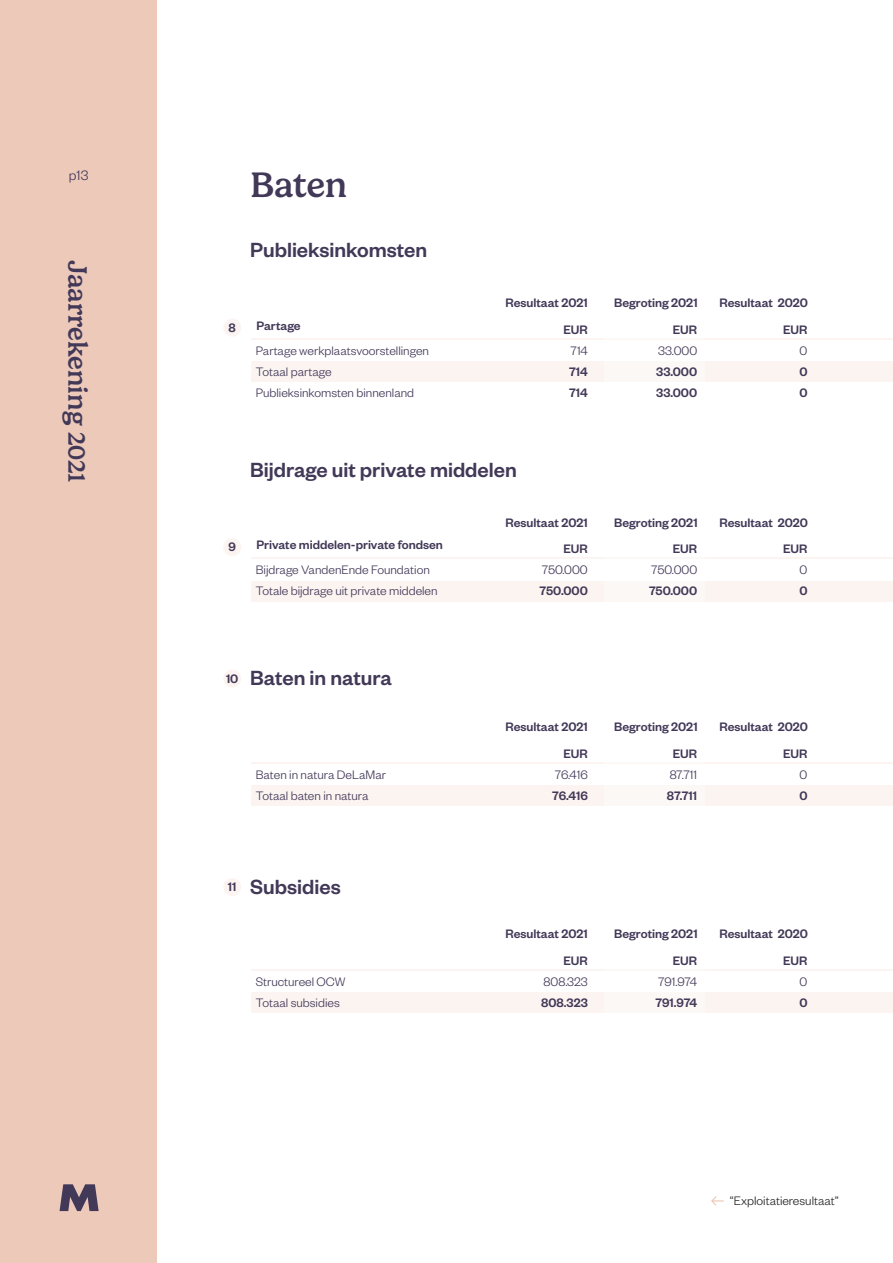
<style>
.page{position:relative;width:893px;height:1263px;background:#fff}
.page>*{position:absolute;margin:0;border:0;box-sizing:border-box;transform-origin:0 0}
.t1{font:500 36px "Gelica";letter-spacing:-.005em;color:#423857}
.t2{font:500 27px "Gelica";color:#423857}
.t3{font:500 22.5px "Founders Grotesk";color:#423857}
.t4{font:300 15px "Founders Grotesk";color:#423857}
.t5{font:500 13.5px/21px "Founders Grotesk";color:#423857}
.t6{font:300 13.5px/21px "Founders Grotesk";color:#423857}
.t7{font:300 13.5px "Founders Grotesk";color:#262626}
.s1{font-size:24px}
</style>
<div class="page">
<div style="left:0;top:0;width:156px;height:1263px;background:#edc9ba"></div>
<svg style="left:60px;top:1184px;width:39px;height:27px"></svg>
<svg style="left:711px;top:1196px;width:13px;height:9px"></svg>
<div style="left:252px;top:362px;width:641px;height:20px;background:#fbf4f1"></div>
<div style="left:252px;top:581px;width:641px;height:20px;background:#fbf4f1"></div>
<div style="left:252px;top:786px;width:641px;height:20px;background:#fbf4f1"></div>
<div style="left:252px;top:993px;width:641px;height:20px;background:#fbf4f1"></div>
<hr style="left:252px;top:338px;width:641px;height:2px;background:#fbf4f1">
<hr style="left:252px;top:558px;width:641px;height:1px;background:#fbf4f1">
<hr style="left:252px;top:762px;width:641px;height:2px;background:#fbf4f1">
<hr style="left:252px;top:969px;width:641px;height:2px;background:#fbf4f1">
<div style="left:604px;top:290px;width:100px;height:122px;background:#fff"></div>
<div style="left:604px;top:510px;width:100px;height:122px;background:#fff"></div>
<div style="left:604px;top:714px;width:100px;height:101px;background:#fff"></div>
<div style="left:604px;top:921px;width:100px;height:101px;background:#fff"></div>
<div style="left:223px;top:319px;width:18px;height:18px;background:#fbf4f1;border-radius:50%"></div>
<div style="left:223px;top:538px;width:18px;height:18px;background:#fbf4f1;border-radius:50%"></div>
<div style="left:223px;top:669px;width:18px;height:18px;background:#fbf4f1;border-radius:50%"></div>
<div style="left:223px;top:878px;width:18px;height:18px;background:#fbf4f1;border-radius:50%"></div>
<p class="t4" style="left:69px;top:166px;width:21px">p13</p>
<h2 class="t2" style="left:93px;top:260px;width:224px;rotate:90deg">Jaarrekening <span class="s1">2021</span></h2>
<h1 class="t1" style="left:250px;top:165px;width:98px">Baten</h1>
<h3 class="t3" style="left:250px;top:236px;width:179px">Publieksinkomsten</h3>
<p class="t5" style="left:229px;top:316px;width:9px">8</p>
<p class="t5" style="left:257px;top:314px;width:46px">Partage</p>
<p class="t6" style="left:256px;top:339px;width:175px">Partage werkplaatsvoorstellingen<br>Totaal partage<br>Publieksinkomsten binnenland</p>
<p class="t5" style="left:505px;top:292px;width:84px">Resultaat 2021</p>
<p class="t5" style="left:563px;top:318px;width:26px">EUR</p>
<p class="t6" style="left:571px;top:339px;width:19px">714</p>
<p class="t5" style="left:569px;top:360px;width:20px">714<br>714</p>
<p class="t5" style="left:228px;top:536px;width:9px">9</p>
<h3 class="t3" style="left:250px;top:456px;width:268px">Bijdrage uit private middelen</h3>
<p class="t5" style="left:257px;top:533px;width:188px">Private middelen-private fondsen</p>
<p class="t6" style="left:256px;top:559px;width:183px">Bijdrage VandenEnde Foundation<br>Totale bijdrage uit private middelen</p>
<p class="t5" style="left:505px;top:511px;width:84px">Resultaat 2021</p>
<p class="t5" style="left:563px;top:538px;width:26px">EUR</p>
<p class="t6" style="left:542px;top:559px;width:47px">750.000</p>
<p class="t5" style="left:540px;top:580px;width:50px">750.000</p>
<p class="t5" style="left:614px;top:292px;width:85px">Begroting 2021</p>
<p class="t5" style="left:673px;top:318px;width:26px">EUR</p>
<p class="t6" style="left:658px;top:339px;width:40px">33.000</p>
<p class="t5" style="left:656px;top:360px;width:42px">33.000<br>33.000</p>
<p class="t5" style="left:719px;top:292px;width:90px">Resultaat 2020</p>
<p class="t5" style="left:783px;top:318px;width:26px">EUR</p>
<p class="t6" style="left:800px;top:339px;width:9px">0</p>
<p class="t5" style="left:799px;top:360px;width:10px">0<br>0</p>
<p class="t5" style="left:614px;top:511px;width:85px">Begroting 2021</p>
<p class="t5" style="left:673px;top:538px;width:26px">EUR</p>
<p class="t6" style="left:651px;top:559px;width:47px">750.000</p>
<p class="t5" style="left:649px;top:580px;width:50px">750.000</p>
<p class="t5" style="left:719px;top:511px;width:90px">Resultaat 2020</p>
<p class="t5" style="left:783px;top:538px;width:26px">EUR</p>
<p class="t6" style="left:800px;top:559px;width:9px">0</p>
<p class="t5" style="left:799px;top:580px;width:10px">0</p>
<p class="t5" style="left:226px;top:667px;width:14px">10</p>
<h3 class="t3" style="left:250px;top:664px;width:143px">Baten in natura</h3>
<p class="t6" style="left:256px;top:763px;width:132px">Baten in natura DeLaMar<br>Totaal baten in natura</p>
<p class="t5" style="left:505px;top:716px;width:84px">Resultaat 2021</p>
<p class="t5" style="left:563px;top:742px;width:26px">EUR</p>
<p class="t6" style="left:555px;top:763px;width:34px">76.416</p>
<p class="t5" style="left:552px;top:784px;width:37px">76.416</p>
<p class="t5" style="left:614px;top:716px;width:85px">Begroting 2021</p>
<p class="t5" style="left:673px;top:742px;width:26px">EUR</p>
<p class="t6" style="left:670px;top:763px;width:29px">87.711</p>
<p class="t5" style="left:667px;top:784px;width:32px">87.711</p>
<p class="t5" style="left:719px;top:716px;width:90px">Resultaat 2020</p>
<p class="t5" style="left:783px;top:742px;width:26px">EUR</p>
<p class="t6" style="left:800px;top:763px;width:9px">0</p>
<p class="t5" style="left:799px;top:784px;width:10px">0</p>
<p class="t5" style="left:228px;top:876px;width:10px">11</p>
<h3 class="t3" style="left:250px;top:873px;width:92px">Subsidies</h3>
<p class="t6" style="left:256px;top:970px;width:91px">Structureel OCW<br>Totaal subsidies</p>
<p class="t5" style="left:505px;top:923px;width:84px">Resultaat 2021</p>
<p class="t5" style="left:563px;top:949px;width:26px">EUR</p>
<p class="t6" style="left:544px;top:970px;width:46px">808.323</p>
<p class="t5" style="left:541px;top:991px;width:48px">808.323</p>
<p class="t5" style="left:614px;top:923px;width:85px">Begroting 2021</p>
<p class="t5" style="left:673px;top:949px;width:26px">EUR</p>
<p class="t6" style="left:658px;top:970px;width:40px">791.974</p>
<p class="t5" style="left:655px;top:991px;width:43px">791.974</p>
<p class="t5" style="left:719px;top:923px;width:90px">Resultaat 2020</p>
<p class="t5" style="left:783px;top:949px;width:26px">EUR</p>
<p class="t6" style="left:800px;top:970px;width:9px">0</p>
<p class="t5" style="left:799px;top:991px;width:10px">0</p>
<p class="t7" style="left:730px;top:1192px;width:110px">“Exploitatieresultaat”</p>
</div>
